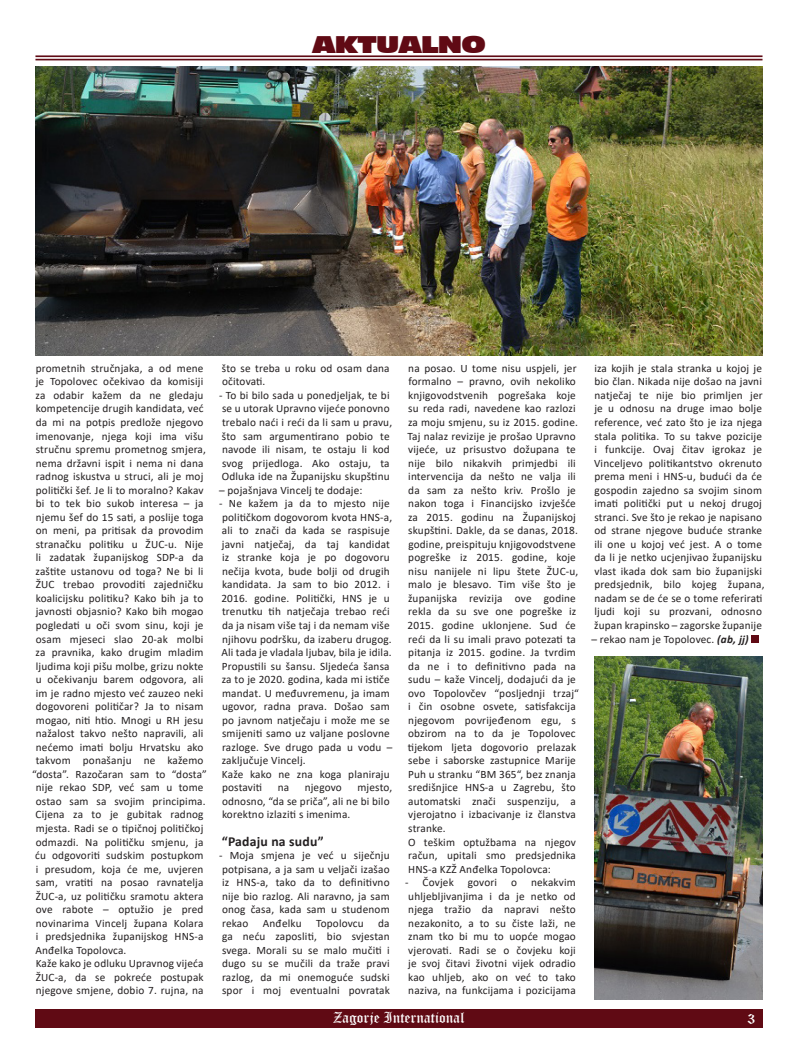
<style>
.page{position:relative;width:798px;height:1063px;background:#fff}
.page>*{position:absolute;margin:0;border:0;box-sizing:border-box;transform-origin:0 0}
.t1{font:22.5px "Incised 901 BT Nord";letter-spacing:-.04em;color:#600a14}
.t2{font:15px "Old English Text";color:#fff}
.t3{font:700 13.75px "Calibri";letter-spacing:.015em;color:#231f20}
.t4{font:11.25px/13.5px "Calibri";letter-spacing:.015em;color:#231f20}
.s1{font-weight:700;font-style:italic}
</style>
<div class="page">
<div style="left:35px;top:1009px;width:727px;height:19px;background:#600a14"></div>
<hr style="left:35px;top:55px;width:727px;height:2px;background:#600a14">
<hr style="left:35px;top:59px;width:727px;height:1px;background:#600a14">
<div style="left:751px;top:635px;width:7px;height:8px;background:#600a14"></div>
<img style="left:594px;top:656px;width:168px;height:343px">
<img style="left:35px;top:66px;width:727px;height:289px">
<p class="t1" style="left:312px;top:30px;width:175px">AKTUALNO</p>
<p class="t4" style="left:36px;top:361px;width:169px">prometnih stručnjaka, a od mene</p>
<p class="t4" style="left:36px;top:375px;width:169px">je Topolovec očekivao da komisiji</p>
<p class="t4" style="left:36px;top:388px;width:169px">za odabir kažem da ne gledaju</p>
<p class="t4" style="left:36px;top:402px;width:169px">kompetencije drugih kandidata, već</p>
<p class="t4" style="left:36px;top:415px;width:169px">da mi na potpis predlože njegovo</p>
<p class="t4" style="left:36px;top:429px;width:169px">imenovanje, njega koji ima višu</p>
<p class="t4" style="left:36px;top:442px;width:172px">stručnu spremu prometnog smjera,</p>
<p class="t4" style="left:36px;top:456px;width:169px">nema državni ispit i nema ni dana</p>
<p class="t4" style="left:36px;top:469px;width:169px">radnog iskustva u struci, ali je moj</p>
<p class="t4" style="left:36px;top:483px;width:169px">politički šef. Je li to moralno? Kakav</p>
<p class="t4" style="left:36px;top:496px;width:169px">bi to tek bio sukob interesa – ja</p>
<p class="t4" style="left:36px;top:510px;width:169px">njemu šef do 15 sati, a poslije toga</p>
<p class="t4" style="left:36px;top:524px;width:169px">on meni, pa pritisak da provodim</p>
<p class="t4" style="left:36px;top:537px;width:169px">stranačku politiku u ŽUC-u. Nije</p>
<p class="t4" style="left:36px;top:551px;width:169px">li zadatak županijskog SDP-a da</p>
<p class="t4" style="left:36px;top:564px;width:169px">zaštite ustanovu od toga? Ne bi li</p>
<p class="t4" style="left:36px;top:578px;width:169px">ŽUC trebao provoditi zajedničku</p>
<p class="t4" style="left:36px;top:591px;width:169px">koalicijsku politiku? Kako bih ja to</p>
<p class="t4" style="left:36px;top:605px;width:169px">javnosti objasnio? Kako bih mogao</p>
<p class="t4" style="left:36px;top:618px;width:169px">pogledati u oči svom sinu, koji je</p>
<p class="t4" style="left:36px;top:632px;width:169px">osam mjeseci slao 20-ak molbi</p>
<p class="t4" style="left:36px;top:645px;width:169px">za pravnika, kako drugim mladim</p>
<p class="t4" style="left:36px;top:659px;width:169px">ljudima koji pišu molbe, grizu nokte</p>
<p class="t4" style="left:36px;top:672px;width:169px">u očekivanju barem odgovora, ali</p>
<p class="t4" style="left:36px;top:686px;width:169px">im je radno mjesto već zauzeo neki</p>
<p class="t4" style="left:36px;top:699px;width:169px">dogovoreni političar? Ja to nisam</p>
<p class="t4" style="left:36px;top:713px;width:169px">mogao, niti htio. Mnogi u RH jesu</p>
<p class="t4" style="left:36px;top:726px;width:169px">nažalost takvo nešto napravili, ali</p>
<p class="t4" style="left:36px;top:740px;width:169px">nećemo imati bolju Hrvatsku ako</p>
<p class="t4" style="left:36px;top:754px;width:169px">takvom ponašanju ne kažemo</p>
<p class="t4" style="left:32px;top:767px;width:176px">“dosta”. Razočaran sam to “dosta”</p>
<p class="t4" style="left:36px;top:781px;width:169px">nije rekao SDP, već sam u tome</p>
<p class="t4" style="left:36px;top:794px;width:171px">ostao sam sa svojim principima.</p>
<p class="t4" style="left:36px;top:808px;width:169px">Cijena za to je gubitak radnog</p>
<p class="t4" style="left:36px;top:821px;width:169px">mjesta. Radi se o tipičnoj političkoj</p>
<p class="t4" style="left:36px;top:835px;width:169px">odmazdi. Na političku smjenu, ja</p>
<p class="t4" style="left:35px;top:848px;width:170px">ću odgovoriti sudskim postupkom</p>
<p class="t4" style="left:36px;top:862px;width:169px">i presudom, koja će me, uvjeren</p>
<p class="t4" style="left:36px;top:875px;width:169px">sam, vratiti na posao ravnatelja</p>
<p class="t4" style="left:36px;top:889px;width:169px">ŽUC-a, uz političku sramotu aktera</p>
<p class="t4" style="left:36px;top:902px;width:169px">ove rabote – optužio je pred</p>
<p class="t4" style="left:36px;top:916px;width:169px">novinarima Vincelj župana Kolara</p>
<p class="t4" style="left:36px;top:929px;width:169px">i predsjednika županijskog HNS-a</p>
<p class="t4" style="left:35px;top:943px;width:93px">Anđelka Topolovca.</p>
<p class="t4" style="left:36px;top:957px;width:169px;text-align:justify">Kaže kako je odluku Upravnog vijeća ŽUC-a, da se pokreće postupak njegove smjene, dobio 7. rujna, na</p>
<p class="t4" style="left:222px;top:361px;width:169px">što se treba u roku od osam dana očitovati.</p>
<p class="t4" style="left:219px;top:388px;width:175px">- To bi bilo sada u ponedjeljak, te bi se u utorak Upravno vijeće ponovno trebalo naći i reći da li sam u pravu, što sam argumentirano pobio te navode ili nisam, te ostaju li kod svog prijedloga. Ako ostaju, ta Odluka ide na Županijsku skupštinu</p>
<p class="t4" style="left:219px;top:483px;width:145px">– pojašnjava Vincelj te dodaje:</p>
<p class="t4" style="left:219px;top:496px;width:175px">- Ne kažem ja da to mjesto nije političkom dogovorom kvota HNS-a, ali to znači da kada se raspisuje javni natječaj, da taj kandidat iz stranke koja je po dogovoru nečija kvota, bude bolji od drugih kandidata. Ja sam to bio 2012. i<br>2016. godine. Politički, HNS je u trenutku tih natječaja trebao reći da ja nisam više taj i da nemam više njihovu podršku, da izaberu drugog.<br>Ali tada je vladala ljubav, bila je idila.<br>Propustili su šansu. Sljedeća šansa za to je 2020. godina, kada mi ističe mandat. U međuvremenu, ja imam ugovor, radna prava. Došao sam po javnom natječaju i može me se smijeniti samo uz valjane poslovne razloge. Sve drugo pada u vodu – zaključuje Vincelj.</p>
<p class="t4" style="left:222px;top:767px;width:169px">Kaže kako ne zna koga planiraju postaviti</p>
<p class="t4" style="left:222px;top:781px;width:172px;text-indent:135px">mjesto, odnosno, “da se priča”, ali ne bi bilo korektno izlaziti s imenima.</p>
<p class="t3" style="left:222px;top:831px;width:103px">“Padaju na sudu”</p>
<p class="t4" style="left:219px;top:848px;width:172px;text-align:justify">- Moja smjena je već u siječnju potpisana, a ja sam u veljači izašao iz HNS-a, tako da to definitivno nije bio razlog. Ali naravno, ja sam onog časa, kada sam u studenom rekao</p>
<p class="t4" style="left:277px;top:781px;width:13px">na</p>
<p class="t4" style="left:304px;top:781px;width:39px">njegovo</p>
<p class="t4" style="left:263px;top:916px;width:40px">Anđelku</p>
<p class="t4" style="left:316px;top:916px;width:49px">Topolovcu</p>
<p class="t4" style="left:222px;top:916px;width:169px;text-align:justify;text-indent:156px">da ga neću zaposliti, bio svjestan svega. Morali su se malo mučiti i dugo su se mučili da traže pravi razlog, da mi onemoguće sudski spor i moj eventualni povratak</p>
<p class="t4" style="left:407px;top:361px;width:173px">na posao. U tome nisu uspjeli, jer formalno – pravno, ovih nekoliko knjigovodstvenih pogrešaka koje su reda radi, navedene kao razlozi za moju smjenu, su iz 2015. godine.<br>Taj nalaz revizije je prošao Upravno vijeće, uz prisustvo dožupana te nije bilo nikakvih primjedbi ili intervencija da nešto ne valja ili da sam za nešto kriv. Prošlo je nakon toga i Financijsko izvješće za 2015. godinu na Županijskoj skupštini. Dakle, da se danas, 2018. godine, preispituju knjigovodstvene pogreške iz 2015. godine, koje nisu nanijele ni lipu štete ŽUC-u, malo je blesavo. Tim više što je županijska revizija ove godine rekla da su sve one pogreške iz<br>2015. godine uklonjene. Sud će reći da li su imali pravo potezati ta pitanja iz 2015. godine. Ja tvrdim da ne i to definitivno pada na sudu – kaže Vincelj, dodajući da je ovo Topolovčev “posljednji trzaj“ i čin osobne osvete, satisfakcija njegovom povrijeđenom egu, s obzirom na to da je Topolovec tijekom ljeta dogovorio prelazak sebe i saborske zastupnice Marije<br>Puh u stranku “BM 365“, bez znanja središnjice HNS-a u Zagrebu, što automatski znači suspenziju, a vjerojatno i izbacivanje iz članstva stranke.</p>
<p class="t4" style="left:408px;top:835px;width:169px;text-align:justify">O teškim optužbama na njegov račun, upitali smo predsjednika HNS-a KZŽ Anđelka Topolovca:</p>
<p class="t4" style="left:405px;top:875px;width:172px;text-align:justify">- Čovjek govori o nekakvim uhljebljivanjima i da je netko od njega tražio da napravi nešto nezakonito, a to su čiste laži, ne znam tko bi mu to uopće mogao vjerovati. Radi se o čovjeku koji je svoj čitavi životni vijek odradio kao uhljeb, ako on već to tako naziva, na funkcijama i pozicijama</p>
<p class="t4" style="left:594px;top:361px;width:172px">iza kojih je stala stranka u kojoj je bio član. Nikada nije došao na javni natječaj te nije bio primljen jer je u odnosu na druge imao bolje reference, već zato što je iza njega stala politika. To su takve pozicije i funkcije. Ovaj čitav igrokaz je Vinceljevo politikantstvo okrenuto prema meni i HNS-u, budući da će gospodin zajedno sa svojim sinom imati politički put u nekoj drugoj stranci. Sve što je rekao je napisano od strane njegove buduće stranke ili one u kojoj već jest. A o tome da li je netko ucjenjivao županijsku vlast ikada dok sam bio županijski predsjednik, bilo kojeg župana, nadam se de će se o tome referirati ljudi koji su prozvani, odnosno župan krapinsko – zagorske županije</p>
<p class="t4" style="left:591px;top:632px;width:159px">– rekao nam je Topolovec. <span class="s1">(ab, jj)</span></p>
<h2 class="t2" style="left:333px;top:1008px;width:133px">Zagorje International</h2>
<p class="t2" style="left:747px;top:1009px;width:9px">3</p>
</div>
